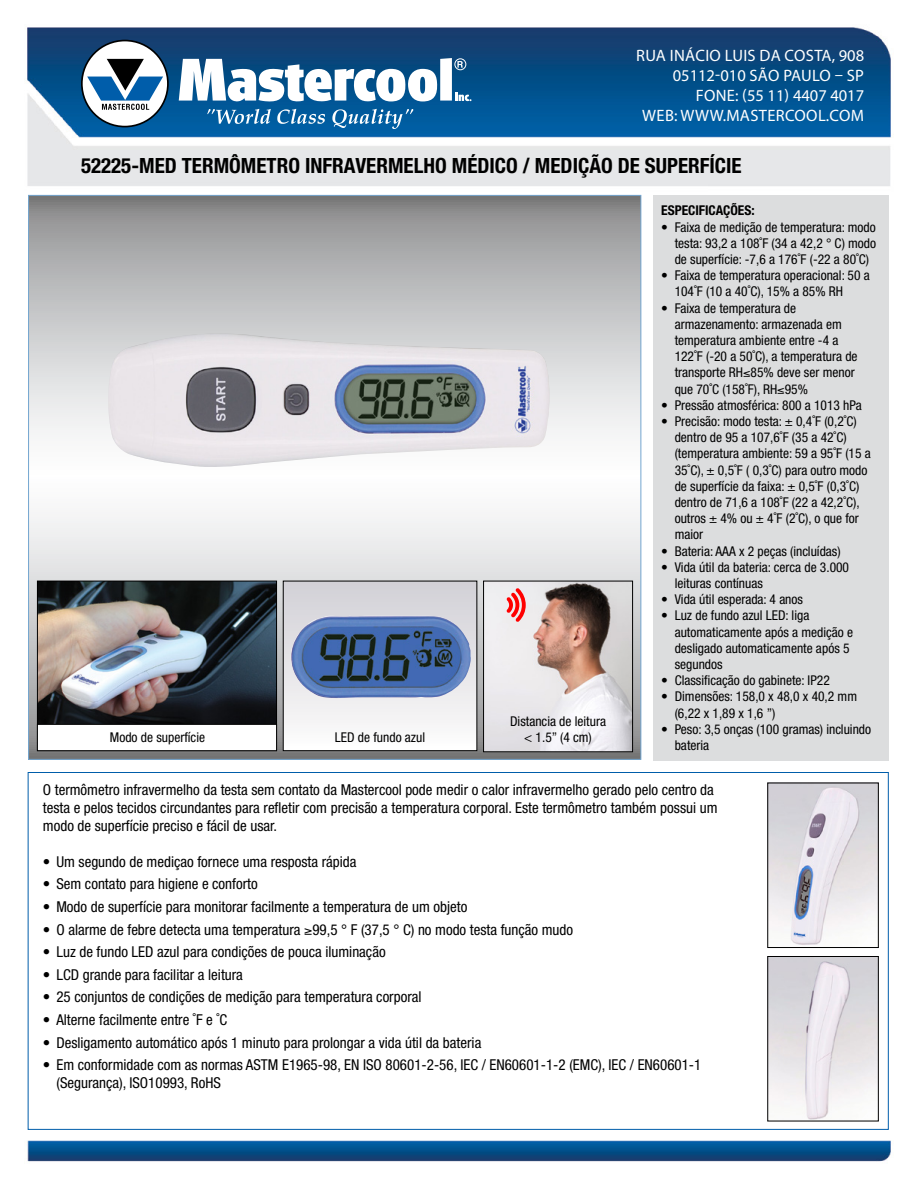
<style>
.page{position:relative;width:918px;height:1188px;background:#fff}
.page>*{position:absolute;margin:0;border:0;box-sizing:border-box;transform-origin:0 0}
.t1{font:700 condensed 21px "Helvetica Neue";color:#000}
.t2{font:16.5px/19.8px "Myriad Pro";letter-spacing:.01em;color:#fff;text-align:right}
.t3{font:condensed 15px/18px "Helvetica Neue";color:#000}
.t4{font:condensed 13.5px/16.2px "Helvetica Neue";color:#000}
.t5{font:700 condensed 13.5px "Helvetica Neue";color:#000}
</style>
<div class="page">
<img style="left:24px;top:27px;width:868px;height:1135px">
<div style="left:653px;top:195px;width:235px;height:565px;background:#dcddde"></div>
<svg style="left:30px;top:197px;width:609px;height:561px"></svg>
<div style="left:82px;top:41px;width:86px;height:86px;background:#fff;border-radius:50%"></div>
<div style="left:81px;top:40px;width:88px;height:87px;border:2px solid #000;border-radius:50%"></div>
<svg style="left:87px;top:59px;width:76px;height:51px"></svg>
<svg style="left:207px;top:109px;width:64px;height:15px"></svg>
<svg style="left:277px;top:109px;width:48px;height:15px"></svg>
<svg style="left:332px;top:109px;width:81px;height:20px;background:#387fb4"></svg>
<svg style="left:179px;top:58px;width:293px;height:45px"></svg>
<div style="left:454px;top:58px;width:12px;height:12px;border:1px solid #fff;border-radius:50%"></div>
<img style="left:103px;top:334px;width:451px;height:134px">
<img style="left:769px;top:785px;width:108px;height:161px">
<div style="left:767px;top:783px;width:112px;height:165px;border:1px solid #000"></div>
<img style="left:769px;top:958px;width:108px;height:161px">
<div style="left:767px;top:956px;width:112px;height:165px;border:1px solid #000"></div>
<div style="left:283px;top:581px;width:194px;height:170px;background:linear-gradient(to bottom,#d1cfd6,#fdfcfc)"></div>
<img style="left:291px;top:616px;width:180px;height:82px">
<div style="left:283px;top:581px;width:194px;height:170px;border:1px solid #000"></div>
<img style="left:485px;top:583px;width:146px;height:167px">
<div style="left:483px;top:581px;width:150px;height:171px;border:1px solid #000"></div>
<svg style="left:507px;top:588px;width:19px;height:34px"></svg>
<img style="left:39px;top:583px;width:236px;height:141px">
<div style="left:37px;top:581px;width:240px;height:170px;border:1px solid #000"></div>
<div style="left:37px;top:724px;width:240px;height:27px;background:#fff"></div>
<div style="left:37px;top:724px;width:240px;height:27px;border:1px solid #000"></div>
<p class="t2" style="left:636px;top:46px;width:229px">RUA INÁCIO LUIS DA COSTA, 908<br>05112-010 SÃO PAULO – SP<br>FONE: (55 11) 4407 4017<br>WEB: WWW.MASTERCOOL.COM</p>
<h1 class="t1" style="left:81px;top:153px;width:662px">52225-MED TERMÔMETRO INFRAVERMELHO MÉDICO / MEDIÇÃO DE SUPERFÍCIE</h1>
<p class="t4" style="left:510px;top:713px;width:97px">Distancia de leitura</p>
<p class="t4" style="left:110px;top:729px;width:97px">Modo de superfície</p>
<p class="t4" style="left:524px;top:729px;width:69px">&lt; 1.5” (4 cm)</p>
<p class="t4" style="left:335px;top:729px;width:92px">LED de fundo azul</p>
<p class="t5" style="left:661px;top:203px;width:95px">ESPECIFICAÇÕES:</p>
<p class="t4" style="left:675px;top:219px;width:203px;text-align:justify;text-indent:-14px">• Faixa de medição de temperatura: modo testa: 93,2 a 108˚F (34 a 42,2 ° C) modo de superfície: -7,6 a 176˚F (-22 a 80˚C)</p>
<p class="t4" style="left:675px;top:267px;width:197px;text-indent:-14px">• Faixa de temperatura operacional: 50 a<br>104˚F (10 a 40˚C), 15% a 85% RH</p>
<p class="t4" style="left:675px;top:300px;width:184px;text-indent:-14px">• Faixa de temperatura de armazenamento: armazenada em temperatura ambiente entre -4 a<br>122˚F (-20 a 50˚C), a temperatura de transporte RH≤85% deve ser menor que 70˚C (158˚F), RH≤95%</p>
<p class="t4" style="left:661px;top:397px;width:202px">• Pressão atmosférica: 800 a 1013 hPa</p>
<p class="t4" style="left:675px;top:413px;width:198px;text-indent:-14px">• Precisão: modo testa: ± 0,4˚F (0,2˚C) dentro de 95 a 107,6˚F (35 a 42˚C) (temperatura ambiente: 59 a 95˚F (15 a<br>35˚C), ± 0,5˚F ( 0,3˚C) para outro modo de superfície da faixa: ± 0,5˚F (0,3˚C) dentro de 71,6 a 108˚F (22 a 42,2˚C), outros ± 4% ou ± 4˚F (2˚C), o que for maior</p>
<p class="t4" style="left:661px;top:543px;width:181px">• Bateria: AAA x 2 peças (incluídas)</p>
<p class="t4" style="left:675px;top:559px;width:176px;text-indent:-14px">• Vida útil da bateria: cerca de 3.000 leituras contínuas</p>
<p class="t4" style="left:661px;top:591px;width:143px">• Vida útil esperada: 4 anos</p>
<p class="t4" style="left:675px;top:608px;width:180px;text-indent:-14px">• Luz de fundo azul LED: liga automaticamente após a medição e desligado automaticamente após 5 segundos</p>
<p class="t4" style="left:661px;top:672px;width:170px">• Classificação do gabinete: IP22</p>
<p class="t4" style="left:675px;top:689px;width:184px;text-indent:-14px">• Dimensões: 158,0 x 48,0 x 40,2 mm (6,22 x 1,89 x 1,6 ”)</p>
<p class="t4" style="left:675px;top:721px;width:198px;text-indent:-14px">• Peso: 3,5 onças (100 gramas) incluindo bateria</p>
<p class="t3" style="left:43px;top:780px;width:676px">O termômetro infravermelho da testa sem contato da Mastercool pode medir o calor infravermelho gerado pelo centro da testa e pelos tecidos circundantes para refletir com precisão a temperatura corporal. Este termômetro também possui um modo de superfície preciso e fácil de usar.</p>
<p class="t3" style="left:43px;top:852px;width:315px">• Um segundo de mediçao fornece uma resposta rápida</p>
<p class="t3" style="left:43px;top:875px;width:216px">• Sem contato para higiene e conforto</p>
<p class="t3" style="left:43px;top:898px;width:426px">• Modo de superfície para monitorar facilmente a temperatura de um objeto</p>
<p class="t3" style="left:43px;top:920px;width:532px">• O alarme de febre detecta uma temperatura ≥99,5 ° F (37,5 ° C) no modo testa função mudo</p>
<p class="t3" style="left:43px;top:943px;width:344px">• Luz de fundo LED azul para condições de pouca iluminação</p>
<p class="t3" style="left:43px;top:965px;width:202px">• LCD grande para facilitar a leitura</p>
<p class="t3" style="left:43px;top:988px;width:380px">• 25 conjuntos de condições de medição para temperatura corporal</p>
<p class="t3" style="left:43px;top:1011px;width:186px">• Alterne facilmente entre ˚F e ˚C</p>
<p class="t3" style="left:43px;top:1033px;width:440px">• Desligamento automático após 1 minuto para prolongar a vida útil da bateria</p>
<p class="t3" style="left:56px;top:1056px;width:647px;text-indent:-13px">• Em conformidade com as normas ASTM E1965-98, EN ISO 80601-2-56, IEC / EN60601-1-2 (EMC), IEC / EN60601-1 (Segurança), ISO10993, RoHS</p>
</div>
